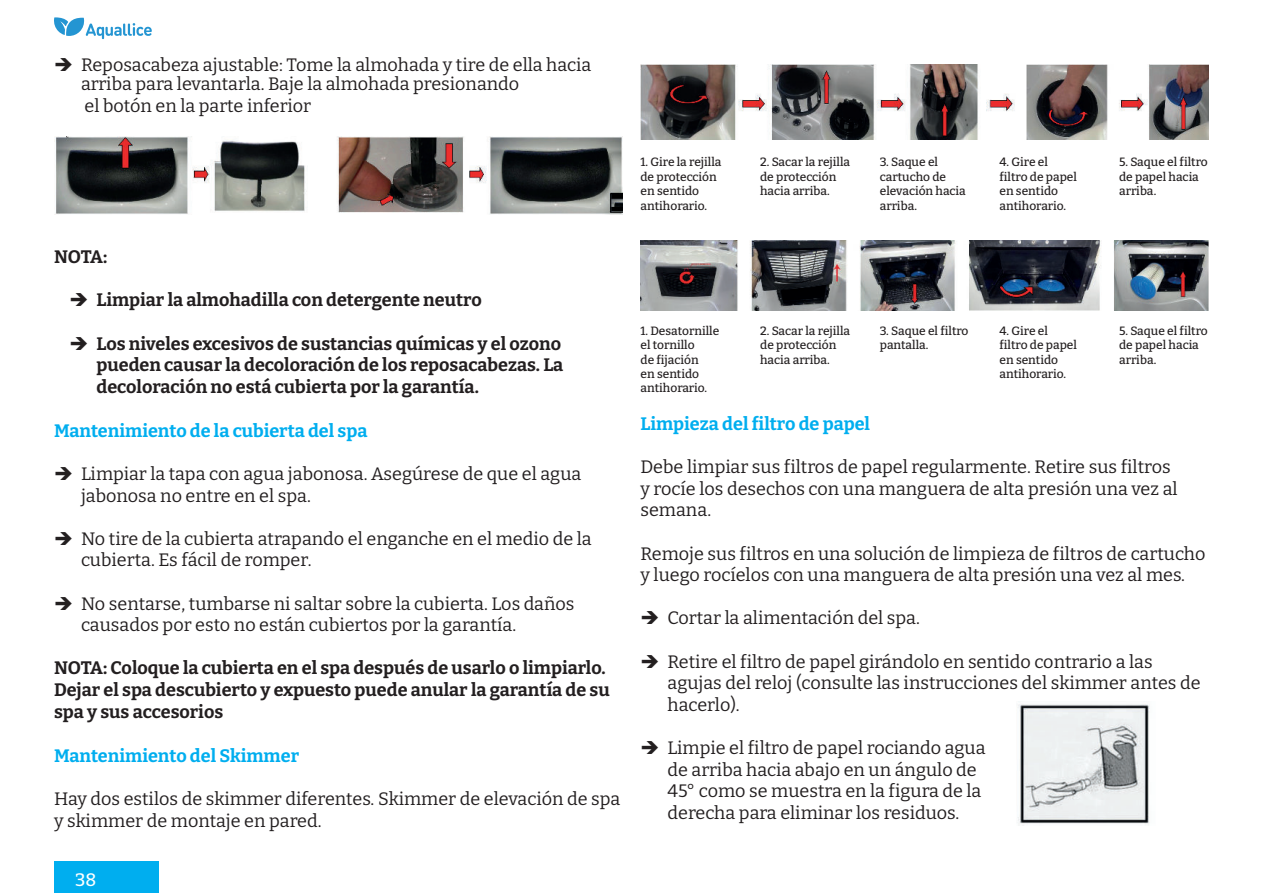
<style>
.page{position:relative;width:1263px;height:893px;background:#fff}
.page>*{position:absolute;margin:0;border:0;box-sizing:border-box;transform-origin:0 0}
.t1{font:18px/21.6px "Bitter";color:#231f20}
.t2{font:700 18px/21.6px "Bitter";color:#231f20}
.t3{font:700 18px "Bitter";color:#00aeef}
.t4{font:500 18px "Bitter";color:#fff}
.t5{font:500 12px/14.4px "Bitter";color:#231f20}
</style>
<div class="page">
<div style="left:54px;top:861px;width:105px;height:32px;background:#00aeef"></div>
<svg style="left:54px;top:17px;width:98px;height:22px"></svg>
<img style="left:54px;top:137px;width:568px;height:78px">
<img style="left:640px;top:65px;width:569px;height:74px">
<img style="left:640px;top:240px;width:569px;height:70px">
<img style="left:1017px;top:701px;width:133px;height:123px">
<p class="t1" style="left:81px;top:54px;width:512px;line-height:19.5px">Reposacabeza ajustable: Tome la almohada y tire de ella hacia arriba para levantarla. Baje la almohada presionando</p>
<p class="t1" style="left:85px;top:94px;width:228px">el botón en la parte inferior</p>
<p class="t2" style="left:54px;top:246px;width:55px">NOTA:</p>
<p class="t2" style="left:97px;top:289px;width:387px">Limpiar la almohadilla con detergente neutro</p>
<p class="t2" style="left:97px;top:332px;width:468px">Los niveles excesivos de sustancias químicas y el ozono pueden causar la decoloración de los reposacabezas. La decoloración no está cubierta por la garantía.</p>
<p class="t3" style="left:54px;top:420px;width:315px">Mantenimiento de la cubierta del spa</p>
<p class="t1" style="left:81px;top:463px;width:502px">Limpiar la tapa con agua jabonosa. Asegúrese de que el agua jabonosa no entre en el spa.</p>
<p class="t1" style="left:81px;top:527px;width:512px">No tire de la cubierta atrapando el enganche en el medio de la cubierta. Es fácil de romper.</p>
<p class="t1" style="left:81px;top:592px;width:495px">No sentarse, tumbarse ni saltar sobre la cubierta. Los daños causados por esto no están cubiertos por la garantía.</p>
<p class="t2" style="left:54px;top:657px;width:557px">NOTA: Coloque la cubierta en el spa después de usarlo o limpiarlo.<br>Dejar el spa descubierto y expuesto puede anular la garantía de su spa y sus accesorios</p>
<p class="t3" style="left:54px;top:744px;width:247px">Mantenimiento del Skimmer</p>
<p class="t1" style="left:54px;top:787px;width:568px">Hay dos estilos de skimmer diferentes. Skimmer de elevación de spa y skimmer de montaje en pared.</p>
<p class="t4" style="left:75px;top:870px;width:23px">38</p>
<p class="t5" style="left:640px;top:155px;width:82px">1. Gire la rejilla de protección en sentido antihorario.</p>
<p class="t5" style="left:760px;top:155px;width:91px">2. Sacar la rejilla de protección hacia arriba.</p>
<p class="t5" style="left:880px;top:155px;width:87px">3. Saque el cartucho de elevación hacia arriba.</p>
<p class="t5" style="left:999px;top:155px;width:79px">4. Gire el filtro de papel en sentido antihorario.</p>
<p class="t5" style="left:1119px;top:155px;width:90px">5. Saque el filtro de papel hacia arriba.</p>
<p class="t5" style="left:640px;top:323px;width:80px">1. Desatornille el tornillo<br>de fijación<br>en sentido antihorario.</p>
<p class="t5" style="left:760px;top:323px;width:91px">2. Sacar la rejilla de protección hacia arriba.</p>
<p class="t5" style="left:880px;top:323px;width:90px">3. Saque el filtro pantalla.</p>
<p class="t5" style="left:999px;top:323px;width:79px">4. Gire el filtro de papel en sentido antihorario.</p>
<p class="t5" style="left:1119px;top:323px;width:90px">5. Saque el filtro de papel hacia arriba.</p>
<p class="t3" style="left:640px;top:412px;width:231px">Limpieza del filtro de papel</p>
<p class="t1" style="left:640px;top:456px;width:539px">Debe limpiar sus filtros de papel regularmente. Retire sus filtros y rocíe los desechos con una manguera de alta presión una vez al semana.</p>
<p class="t1" style="left:640px;top:542px;width:566px">Remoje sus filtros en una solución de limpieza de filtros de cartucho y luego rocíelos con una manguera de alta presión una vez al mes.</p>
<p class="t1" style="left:667px;top:607px;width:254px">Cortar la alimentación del spa.</p>
<p class="t1" style="left:667px;top:650px;width:535px">Retire el filtro de papel girándolo en sentido contrario a las agujas del reloj (consulte las instrucciones del skimmer antes de hacerlo).</p>
<p class="t1" style="left:667px;top:736px;width:320px">Limpie el filtro de papel rociando agua de arriba hacia abajo en un ángulo de 45° como se muestra en la figura de la derecha para eliminar los residuos.</p>
</div>
